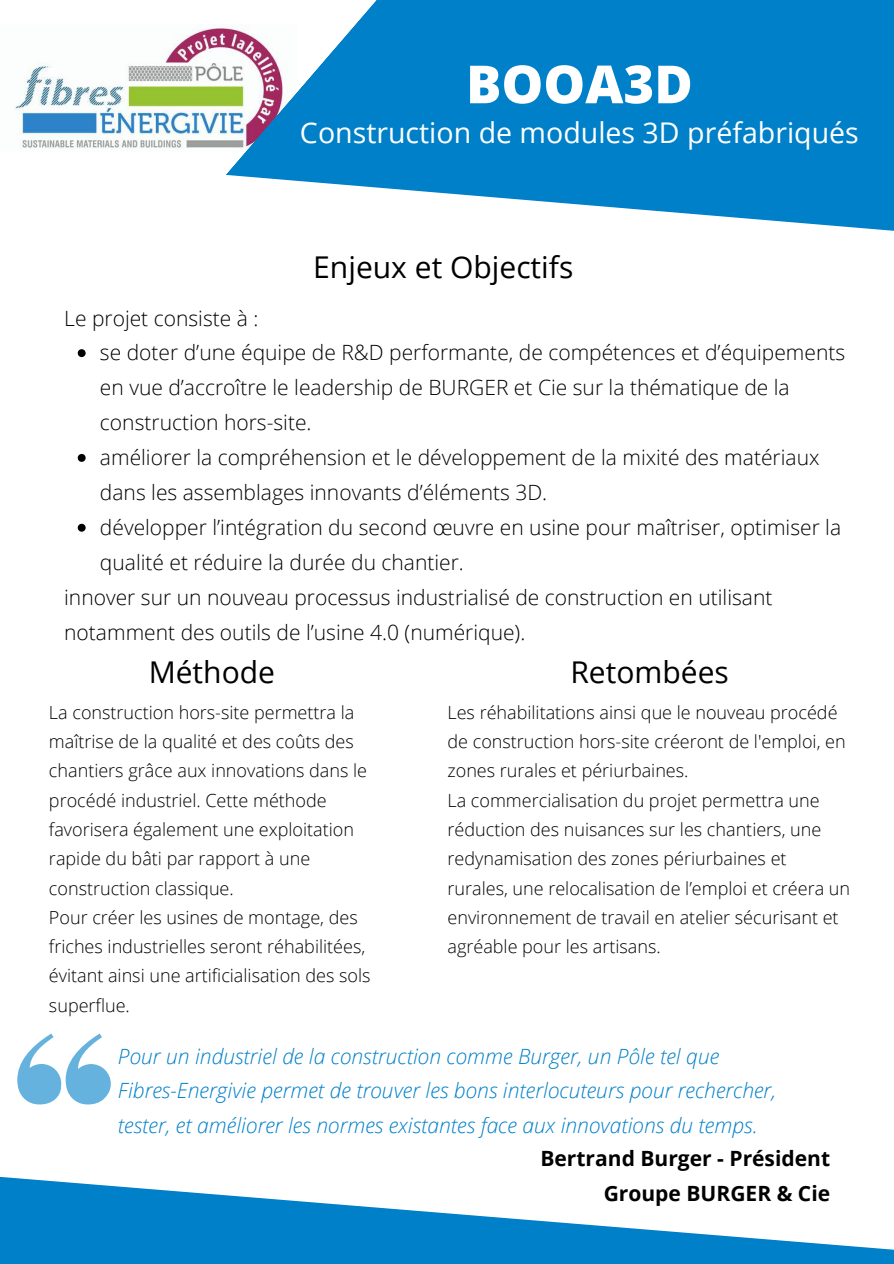
<style>
.page{position:relative;width:894px;height:1264px;background:#fff}
.page>*{position:absolute;margin:0;border:0;box-sizing:border-box;transform-origin:0 0}
.t1{font:800 52.5px "Open Sans";color:#fff}
.t2{font:30px "Open Sans";color:#000}
.t3{font:28.5px "Open Sans";color:#fff}
.t4{font:300 21px/35px "Open Sans";color:#000}
.t5{font:italic 300 21px/35px "Open Sans";color:#0080c9}
.t6{font:700 21px/35px "Open Sans";color:#000;text-align:right}
.t7{font:300 18px/29.2px "Open Sans";color:#000}
</style>
<div class="page">
<svg style="left:0;top:1104px;width:893px;height:159px"></svg>
<img style="left:15px;top:24px;width:210px;height:125px">
<svg style="left:225px;top:0;width:668px;height:231px;fill:#0080c9"></svg>
<svg style="left:17px;top:1033px;width:94px;height:71px"></svg>
<svg style="left:78px;top:349px;width:8px;height:8px"></svg>
<svg style="left:78px;top:454px;width:8px;height:8px"></svg>
<svg style="left:78px;top:524px;width:8px;height:7px"></svg>
<h1 class="t1" style="left:466px;top:47px;width:228px">BOOA3D</h1>
<h3 class="t3" style="left:300px;top:112px;width:560px">Construction de modules 3D préfabriqués</h3>
<p class="t4" style="left:64px;top:300px;width:196px">Le projet consiste à :</p>
<h2 class="t2" style="left:313px;top:246px;width:261px">Enjeux et Objectifs</h2>
<p class="t4" style="left:100px;top:335px;width:746px">se doter d’une équipe de R&amp;D performante, de compétences et d’équipements en vue d’accroître le leadership de BURGER et Cie sur la thématique de la construction hors-site.<br>améliorer la compréhension et le développement de la mixité des matériaux dans les assemblages innovants d’éléments 3D.<br>développer l’intégration du second œuvre en usine pour maîtriser, optimiser la qualité et réduire la durée du chantier.</p>
<p class="t4" style="left:64px;top:579px;width:709px">innover sur un nouveau processus industrialisé de construction en utilisant notamment des outils de l’usine 4.0 (numérique).</p>
<h2 class="t2" style="left:149px;top:651px;width:128px">Méthode</h2>
<h2 class="t2" style="left:570px;top:651px;width:160px">Retombées</h2>
<p class="t7" style="left:49px;top:697px;width:323px">La construction hors-site permettra la maîtrise de la qualité et des coûts des chantiers grâce aux innovations dans le procédé industriel. Cette méthode favorisera également une exploitation rapide du bâti par rapport à une construction classique.<br>Pour créer les usines de montage, des friches industrielles seront réhabilitées, évitant ainsi une artificialisation des sols superflue.</p>
<p class="t7" style="left:447px;top:697px;width:404px">Les réhabilitations ainsi que le nouveau procédé de construction hors-site créeront de l'emploi, en zones rurales et périurbaines.<br>La commercialisation du projet permettra une réduction des nuisances sur les chantiers, une redynamisation des zones périurbaines et rurales, une relocalisation de l’emploi et créera un environnement de travail en atelier sécurisant et agréable pour les artisans.</p>
<p class="t5" style="left:118px;top:1037px;width:659px">Pour un industriel de la construction comme Burger, un Pôle tel que<br>Fibres-Energivie permet de trouver les bons interlocuteurs pour rechercher, tester, et améliorer les normes existantes face aux innovations du temps.</p>
<p class="t6" style="left:540px;top:1140px;width:291px">Bertrand Burger - Président<br>Groupe BURGER &amp; Cie</p>
</div>
